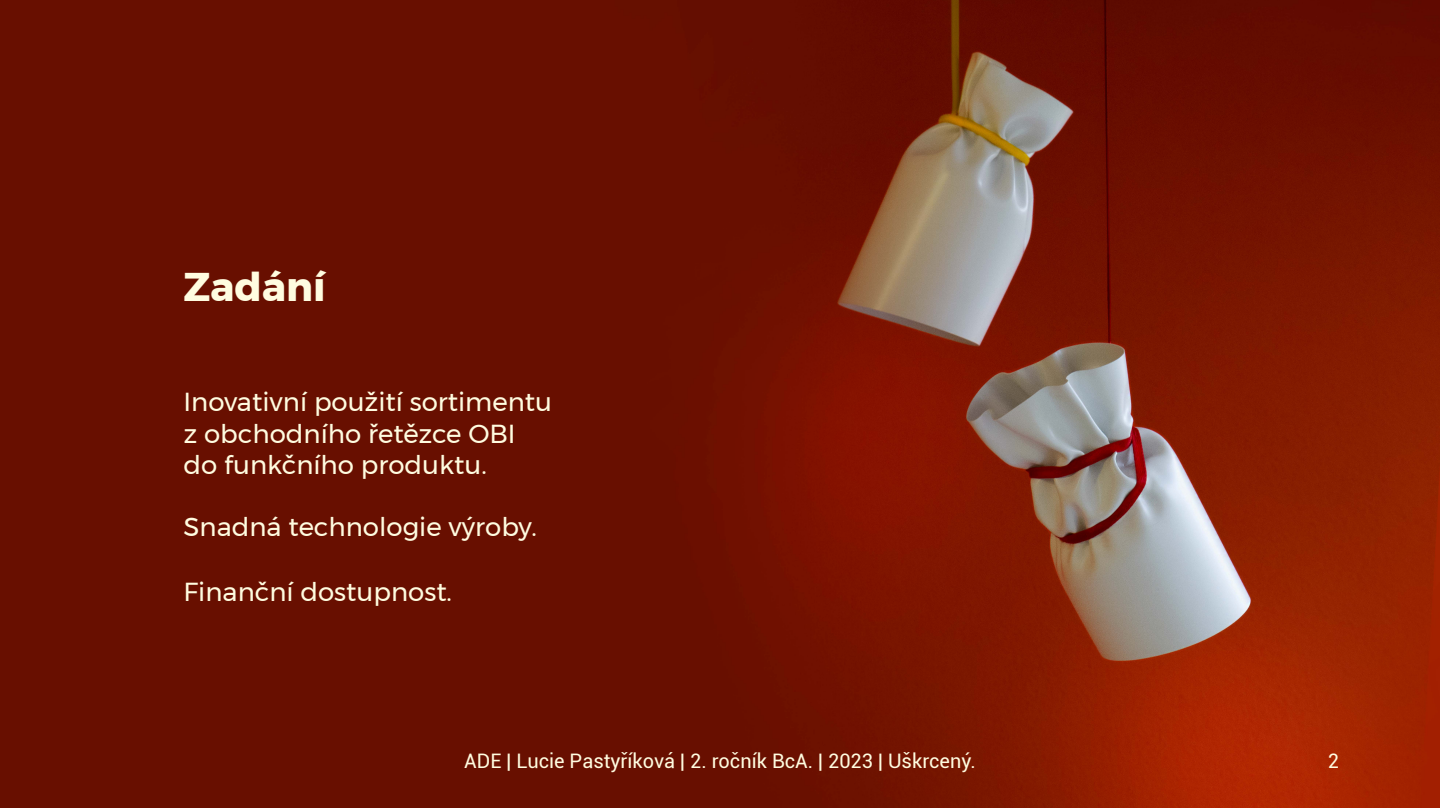
<style>
.page{position:relative;width:1440px;height:808px;background:#fff}
.page>*{position:absolute;margin:0;border:0;box-sizing:border-box;transform-origin:0 0}
.t1{font:700 40px "Montserrat";color:#fffce0}
.t2{font:26px/31.2px "Montserrat";color:#fffce0}
.t3{font:20px "Roboto";color:#fffce0}
</style>
<div class="page">
<img style="left:0;top:0;width:1440px;height:808px">
<p class="t1" style="left:184px;top:255px;width:144px">Zadání</p>
<p class="t2" style="left:184px;top:386px;width:370px">Inovativní použití sortimentu z obchodního řetězce OBI do funkčního produktu.</p>
<p class="t2" style="left:184px;top:511px;width:355px">Snadná technologie výroby.</p>
<p class="t2" style="left:184px;top:576px;width:270px">Finanční dostupnost.</p>
<p class="t3" style="left:464px;top:746px;width:513px">ADE | Lucie Pastyříková | 2. ročník BcA. | 2023 | Uškrcený.</p>
<p class="t3" style="left:1328px;top:746px;width:13px">2</p>
</div>
